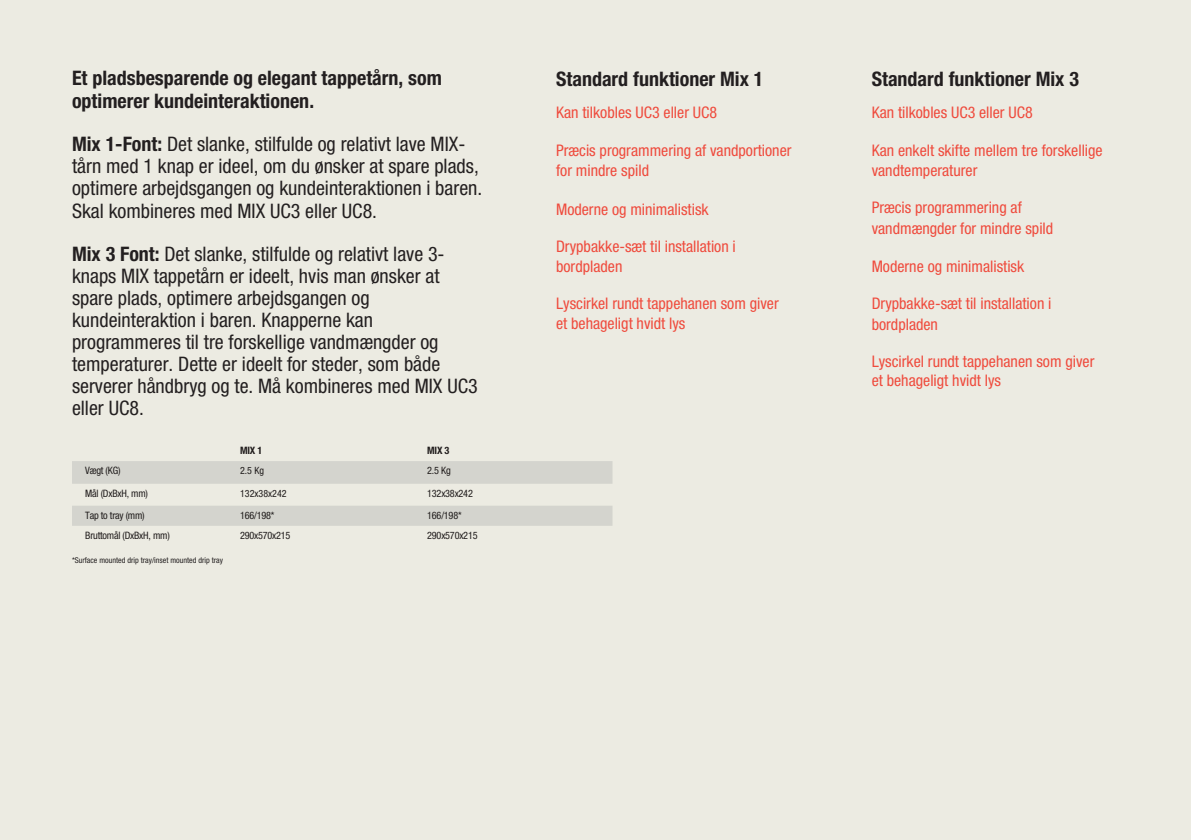
<style>
.page{position:relative;width:1191px;height:840px;background:#fff}
.page>*{position:absolute;margin:0;border:0;box-sizing:border-box;transform-origin:0 0}
.t1{font:condensed 20px/22px "Helvetica Neue LT Pro";color:#231f20}
.t2{font:700 condensed 20px/23.2px "Helvetica Neue LT Pro";color:#231f20}
.t3{font:condensed 16px/20.4px "Helvetica Neue LT Pro";color:#ef4b3d}
.t4{font:condensed 10.2px "Helvetica Neue LT Pro";letter-spacing:-.02em;color:#231f20}
.t5{font:700 condensed 10.2px "Helvetica Neue LT Pro";letter-spacing:-.02em;color:#231f20}
.t6{font:condensed 10px "Helvetica Neue LT Pro";color:#231f20}
.t7{font:condensed 8px "Helvetica Neue LT Pro";color:#231f20}
.s1{font-weight:700}
</style>
<div class="page">
<div style="left:0;top:0;width:1191px;height:839px;background:#ecebe2"></div>
<svg style="left:72px;top:461px;width:540px;height:64px"></svg>
<p class="t2" style="left:72px;top:66px;width:371px">Et pladsbesparende og elegant tappetårn, som optimerer kundeinteraktionen.</p>
<p class="t1" style="left:72px;top:132px;width:412px"><span class="s1">Mix 1-Font:</span> Det slanke, stilfulde og relativt lave MIX&shy;tårn med 1 knap er ideel, om du ønsker at spare plads, optimere arbejdsgangen og kundeinteraktionen i baren.<br>Skal kombineres med MIX UC3 eller UC8.</p>
<p class="t1" style="left:72px;top:242px;width:407px"><span class="s1">Mix 3 Font:</span> Det slanke, stilfulde og relativt lave 3- knaps MIX tappetårn er ideelt, hvis man ønsker at spare plads, optimere arbejdsgangen og kundeinteraktion i baren. Knapperne kan programmeres til tre forskellige vandmængder og temperaturer. Dette er ideelt for steder, som både serverer håndbryg og te. Må kombineres med MIX UC3 eller UC8.</p>
<p class="t5" style="left:240px;top:444px;width:24px">MIX 1</p>
<p class="t5" style="left:427px;top:444px;width:24px">MIX 3</p>
<p class="t4" style="left:85px;top:464px;width:37px">Vægt (KG)</p>
<p class="t6" style="left:240px;top:464px;width:26px">2.5 Kg</p>
<p class="t4" style="left:427px;top:464px;width:25px">2.5 Kg</p>
<p class="t4" style="left:85px;top:487px;width:64px">Mål (DxBxH, mm)</p>
<p class="t6" style="left:240px;top:487px;width:48px">132x38x242</p>
<p class="t4" style="left:427px;top:487px;width:47px">132x38x242</p>
<p class="t4" style="left:85px;top:509px;width:61px">Tap to tray (mm)</p>
<p class="t4" style="left:240px;top:509px;width:36px">166/198*</p>
<p class="t4" style="left:427px;top:509px;width:36px">166/198*</p>
<p class="t4" style="left:85px;top:529px;width:86px">Bruttomål (DxBxH, mm)</p>
<p class="t4" style="left:240px;top:529px;width:52px">290x570x215</p>
<p class="t4" style="left:427px;top:529px;width:52px">290x570x215</p>
<p class="t7" style="left:72px;top:554px;width:152px">*Surface mounted drip tray/inset mounted drip tray</p>
<p class="t2" style="left:556px;top:67px;width:209px">Standard funktioner Mix 1</p>
<p class="t3" style="left:556px;top:102px;width:163px">Kan tilkobles UC3 eller UC8</p>
<p class="t3" style="left:556px;top:140px;width:237px">Præcis programmering af vandportioner for mindre spild</p>
<p class="t3" style="left:556px;top:198px;width:154px">Moderne og minimalistisk</p>
<p class="t3" style="left:556px;top:236px;width:181px">Drypbakke-sæt til installation i bordpladen</p>
<p class="t3" style="left:556px;top:294px;width:224px;line-height:19.2px">Lyscirkel rundt tappehanen som giver et behageligt hvidt lys</p>
<p class="t2" style="left:871px;top:67px;width:209px">Standard funktioner Mix 3</p>
<p class="t3" style="left:871px;top:102px;width:163px">Kan tilkobles UC3 eller UC8</p>
<p class="t3" style="left:871px;top:140px;width:232px">Kan enkelt skifte mellem tre forskellige vandtemperaturer</p>
<p class="t3" style="left:871px;top:197px;width:183px">Præcis programmering af vandmængder for mindre spild</p>
<p class="t3" style="left:871px;top:256px;width:154px">Moderne og minimalistisk</p>
<p class="t3" style="left:871px;top:293px;width:181px">Drypbakke-sæt til installation i bordpladen</p>
<p class="t3" style="left:871px;top:351px;width:224px;line-height:19.2px">Lyscirkel rundt tappehanen som giver et behageligt hvidt lys</p>
</div>
